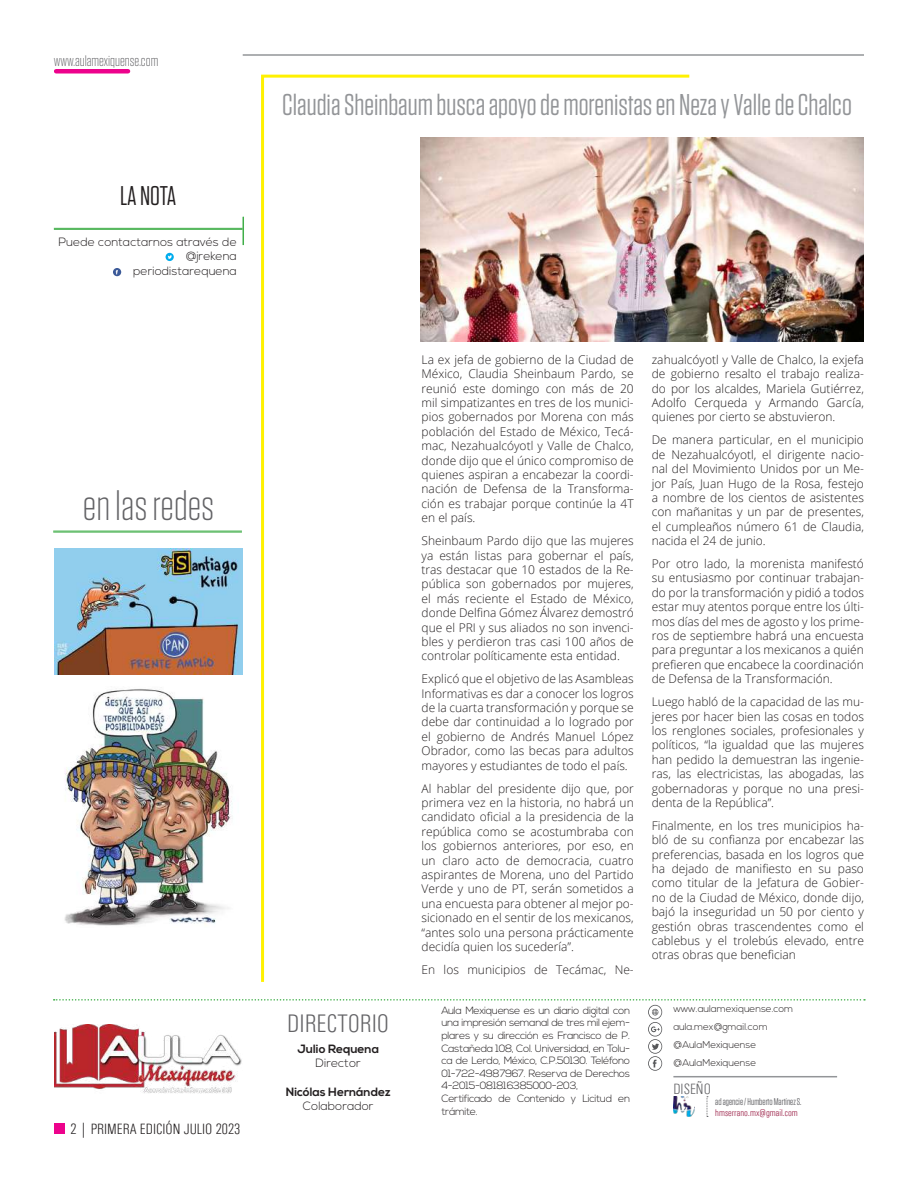
<style>
.page{position:relative;width:918px;height:1188px;background:#fff}
.page>*{position:absolute;margin:0;border:0;box-sizing:border-box;transform-origin:0 0}
.t1{font:300 42px "Tungsten";color:#636366}
.t2{font:30px "Tungsten";color:#939598}
.t3{font:27px "Tungsten";letter-spacing:-.01em;color:#231f20}
.t4{font:300 condensed 25.5px "Univers";color:#636366}
.t5{font:300 condensed 15px "Univers";color:#231f20}
.t6{font:300 15px "Tungsten";color:#636366}
.t7{font:300 condensed 15px "Univers";color:#636366}
.t8{font:300 12px/14.4px "Open Sans";color:#231f20;text-align:justify}
.t9{font:300 12px/14.4px "Nexa";color:#231f20;text-align:right}
.t10{font:700 12px "Nexa";color:#231f20}
.t11{font:300 10.5px/12.6px "Nexa";letter-spacing:-.03em;color:#231f20}
.t12{font:300 9.75px/18px "Nexa";color:#231f20}
.t13{font:9.75px "Tungsten";color:#636366}
.t14{font:300 condensed 9.75px "Univers";color:#9c2249}
</style>
<div class="page">
<svg style="left:243px;top:217px;width:1px;height:28px"></svg>
<svg style="left:166px;top:253px;width:8px;height:8px"></svg>
<svg style="left:113px;top:268px;width:8px;height:8px"></svg>
<hr style="left:54px;top:228px;width:189px;height:1px;background:#40ae49">
<hr style="left:54px;top:229px;width:189px;height:1px;background:#40ae49">
<hr style="left:53px;top:531px;width:189px;height:1px;background:#40ae49">
<hr style="left:53px;top:532px;width:189px;height:1px;background:#40ae49">
<svg style="left:261px;top:74px;width:431px;height:908px"></svg>
<div style="left:56px;top:69px;width:72px;height:5px;background:#ed028c"></div>
<hr style="left:243px;top:54px;width:621px;height:2px;background:#939598">
<div style="left:54px;top:1123px;width:11px;height:11px;background:#ed028c"></div>
<svg style="left:54px;top:999px;width:811px;height:72px"></svg>
<img style="left:673px;top:1097px;width:22px;height:19px">
<hr style="left:673px;top:1076px;width:164px;height:1px;background:#939598">
<svg style="left:707px;top:1096px;width:1px;height:21px"></svg>
<img style="left:54px;top:1024px;width:189px;height:69px">
<img style="left:421px;top:138px;width:443px;height:203px">
<img style="left:54px;top:549px;width:189px;height:126px">
<img style="left:64px;top:689px;width:169px;height:237px">
<p class="t6" style="left:54px;top:53px;width:106px">www.aulamexiquense.com</p>
<h3 class="t3" style="left:120px;top:182px;width:58px">LA NOTA</h3>
<p class="t9" style="left:58px;top:235px;width:180px">Puede contactarnos através de @jrekena<br>periodistarequena</p>
<h1 class="t1" style="left:83px;top:484px;width:133px">en las redes</h1>
<p class="t5" style="left:71px;top:1120px;width:171px">2 | PRIMERA EDICIÓN JULIO 2023</p>
<h2 class="t2" style="left:282px;top:90px;width:571px">Claudia Sheinbaum busca apoyo de morenistas en Neza y Valle de Chalco</h2>
<h3 class="t4" style="left:287px;top:1008px;width:103px">DIRECTORIO</h3>
<p class="t10" style="left:297px;top:1042px;width:83px">Julio Requena</p>
<p class="t9" style="left:316px;top:1056px;width:47px">Director</p>
<p class="t10" style="left:286px;top:1085px;width:106px">Nicólas Hernández</p>
<p class="t9" style="left:303px;top:1099px;width:72px">Colaborador</p>
<p class="t8" style="left:422px;top:352px;width:214px">La ex jefa de gobierno de la Ciudad de México, Claudia Sheinbaum Pardo, se reunió este domingo con más de 20 mil simpatizantes en tres de los munici&shy;pios gobernados por Morena con más población del Estado de México, Tecá&shy;mac, Nezahualcóyotl y Valle de Chalco, donde dijo que el único compromiso de quienes aspiran a encabezar la coordi&shy;nación de Defensa de la Transforma&shy;ción es trabajar porque continúe la 4T en el país.</p>
<p class="t8" style="left:422px;top:533px;width:214px">Sheinbaum Pardo dijo que las mujeres ya están listas para gobernar el país, tras destacar que 10 estados de la Re&shy;pública son gobernados por mujeres, el más reciente el Estado de México, donde Delfina Gómez Álvarez demostró que el PRI y sus aliados no son invenci&shy;bles y perdieron tras casi 100 años de controlar políticamente esta entidad.</p>
<p class="t8" style="left:422px;top:671px;width:214px">Explicó que el objetivo de las Asambleas Informativas es dar a conocer los logros de la cuarta transformación y porque se debe dar continuidad a lo logrado por el gobierno de Andrés Manuel López Obrador, como las becas para adultos mayores y estudiantes de todo el país.</p>
<p class="t8" style="left:422px;top:781px;width:214px">Al hablar del presidente dijo que, por primera vez en la historia, no habrá un candidato oficial a la presidencia de la república como se acostumbraba con los gobiernos anteriores, por eso, en un claro acto de democracia, cuatro aspirantes de Morena, uno del Partido Verde y uno de PT, serán sometidos a una encuesta para obtener al mejor po&shy;sicionado en el sentir de los mexicanos, “antes solo una persona prácticamente decidía quien los sucedería”.</p>
<p class="t8" style="left:422px;top:962px;width:214px">En los municipios de Tecámac, Ne-</p>
<p class="t8" style="left:652px;top:352px;width:214px">zahualcóyotl y Valle de Chalco, la exjefa de gobierno resalto el trabajo realiza&shy;do por los alcaldes, Mariela Gutiérrez, Adolfo Cerqueda y Armando García, quienes por cierto se abstuvieron.</p>
<p class="t8" style="left:652px;top:432px;width:214px">De manera particular, en el municipio de Nezahualcóyotl, el dirigente nacio&shy;nal del Movimiento Unidos por un Me&shy;jor País, Juan Hugo de la Rosa, festejo a nombre de los cientos de asistentes con mañanitas y un par de presentes, el cumpleaños número 61 de Claudia, nacida el 24 de junio.</p>
<p class="t8" style="left:652px;top:556px;width:214px">Por otro lado, la morenista manifestó su entusiasmo por continuar trabajan&shy;do por la transformación y pidió a todos estar muy atentos porque entre los últi&shy;mos días del mes de agosto y los prime&shy;ros de septiembre habrá una encuesta para preguntar a los mexicanos a quién prefieren que encabece la coordinación de Defensa de la Transformación.</p>
<p class="t8" style="left:652px;top:694px;width:214px">Luego habló de la capacidad de las mu&shy;jeres por hacer bien las cosas en todos los renglones sociales, profesionales y políticos, “la igualdad que las mujeres han pedido la demuestran las ingenie&shy;ras, las electricistas, las abogadas, las gobernadoras y porque no una presi&shy;denta de la República”.</p>
<p class="t8" style="left:652px;top:818px;width:214px">Finalmente, en los tres municipios ha&shy;bló de su confianza por encabezar las preferencias, basada en los logros que ha dejado de manifiesto en su paso como titular de la Jefatura de Gobier&shy;no de la Ciudad de México, donde dijo, bajó la inseguridad un 50 por ciento y gestión obras trascendentes como el cablebus y el trolebús elevado, entre otras obras que benefician</p>
<p class="t11" style="left:441px;top:1004px;width:190px">Aula Mexiquense es un diario digital con una impresión semanal de tres mil ejem&shy;plares y su dirección es Francisco de P.<br>Castañeda 108, Col. Universidad, en Tolu&shy;ca de Lerdo, México, C.P.50130. Teléfono 01-722-4987967. Reserva de Derechos 4-2015-081816385000-203, Certificado de Contenido y Licitud en trámite.</p>
<p class="t12" style="left:673px;top:1000px;width:121px">www.aulamexiquense.com aula.mex@gmail.com @AulaMexiquense @AulaMexiquense</p>
<p class="t7" style="left:673px;top:1080px;width:39px">DISEÑO</p>
<p class="t13" style="left:715px;top:1097px;width:88px">ad agencie / Humberto Martínez S.</p>
<p class="t14" style="left:715px;top:1107px;width:84px">hmserrano.mx@gmail.com</p>
</div>
